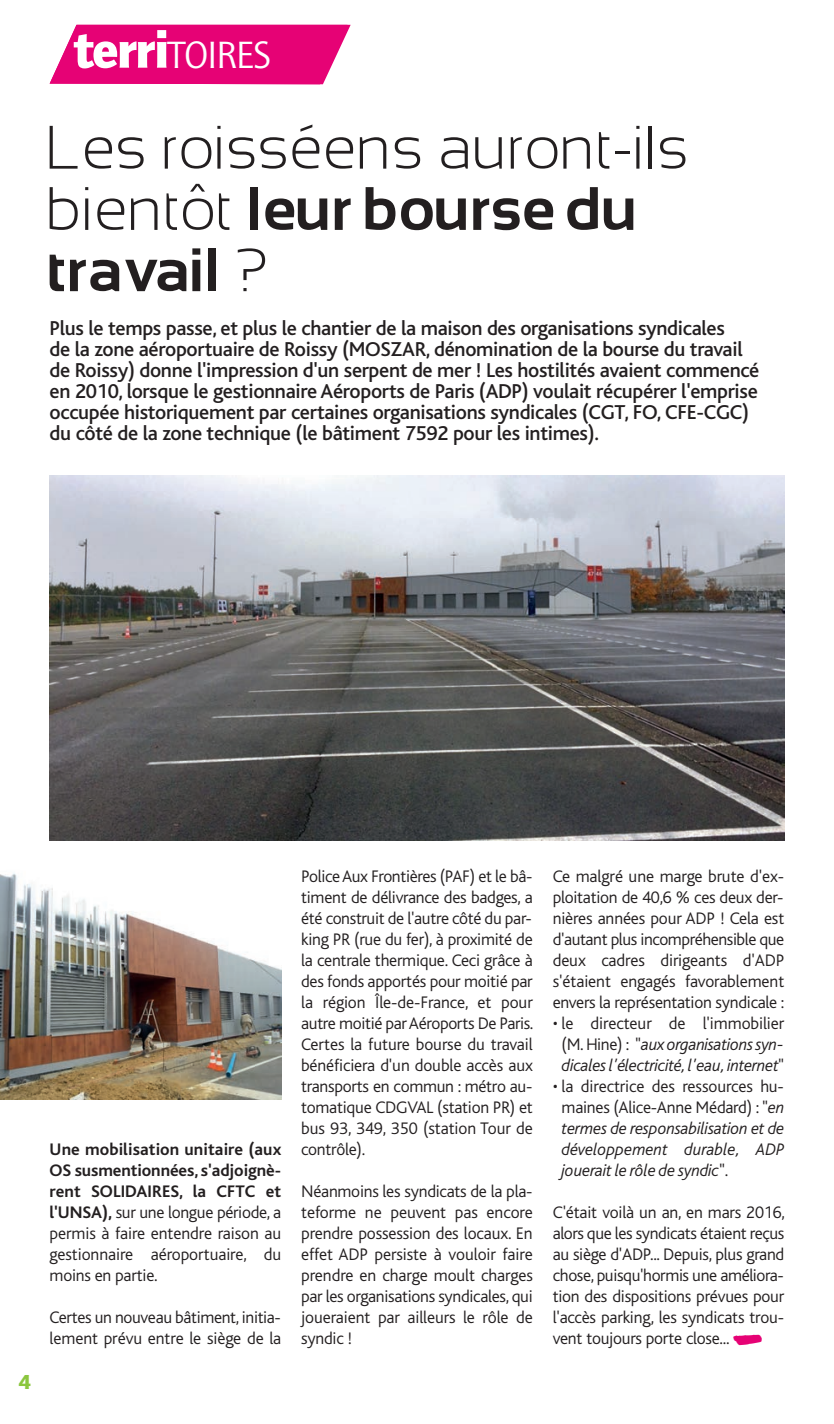
<style>
.page{position:relative;width:834px;height:1424px;background:#fff}
.page>*{position:absolute;margin:0;border:0;box-sizing:border-box;transform-origin:0 0}
.t1{font:300 61.25px/61.2px "Sansation";color:#231f20}
.t2{font:39.38px "Quay Sans";letter-spacing:-.035em;color:#fff}
.t3{font:500 21px/21px "Bliss";letter-spacing:-.015em;color:#231f20}
.t4{font:900 21px "Quay Sans";color:#8bc63e}
.t5{font:300 17.5px/21px "Bliss";letter-spacing:-.015em;color:#231f20;text-align:justify}
.t6{font:italic 300 17.5px/21px "Bliss";letter-spacing:-.02em;color:#231f20;text-align:center}
.s1{font-weight:900;font-size:52.5px}
.s2{font-weight:700}
.s3{font-style:normal}
.s4{font-family:"Under";font-weight:400;font-size:22.75px;color:#e60275}
</style>
<div class="page">
<img style="left:50px;top:476px;width:734px;height:364px">
<svg style="left:50px;top:25px;width:300px;height:59px;background:#e81881"></svg>
<img style="left:0;top:873px;width:281px;height:226px">
<h2 class="t2" style="left:73px;top:33px;width:199px"><span class="s1">terri</span>TOIRES</h2>
<h1 class="t1" style="left:50px;top:117px;width:643px">Les roisséens auront-ils bientôt <span class="s2">leur bourse du travail</span> ?</h1>
<p class="t3" style="left:50px;top:318px;width:711px">Plus le temps passe, et plus le chantier de la maison des organisations syndicales<br>de la zone aéroportuaire de Roissy (MOSZAR, dénomination de la bourse du travail de Roissy) donne l'impression d'un serpent de mer ! Les hostilités avaient commencé en 2010, lorsque le gestionnaire Aéroports de Paris (ADP) voulait récupérer l'emprise occupée historiquement par certaines organisations syndicales (CGT, FO, CFE-CGC) du côté de la zone technique (le bâtiment 7592 pour les intimes).</p>
<p class="t4" style="left:19px;top:1370px;width:14px">4</p>
<p class="t5" style="left:50px;top:1139px;width:233px"><span class="s2">Une mobilisation unitaire (aux OS susmentionnées, s'adjoignè&shy;rent SOLIDAIRES, la CFTC et l'UNSA),</span> sur une longue période, a permis à faire entendre raison au gestionnaire aéroportuaire, du moins en partie.</p>
<p class="t5" style="left:50px;top:1307px;width:233px">Certes un nouveau bâtiment, initia&shy;lement prévu entre le siège de la</p>
<p class="t5" style="left:301px;top:866px;width:234px">Police Aux Frontières (PAF) et le bâ&shy;timent de délivrance des badges, a été construit de l'autre côté du par&shy;king PR (rue du fer), à proximité de la centrale thermique. Ceci grâce à des fonds apportés pour moitié par la région Île-de-France, et pour autre moitié par Aéroports De Paris.<br>Certes la future bourse du travail bénéficiera d'un double accès aux transports en commun : métro au&shy;tomatique CDGVAL (station PR) et bus 93, 349, 350 (station Tour de contrôle).</p>
<p class="t5" style="left:301px;top:1181px;width:233px">Néanmoins les syndicats de la pla&shy;teforme ne peuvent pas encore prendre possession des locaux. En effet ADP persiste à vouloir faire prendre en charge moult charges par les organisations syndicales, qui joueraient par ailleurs le rôle de syndic !</p>
<p class="t5" style="left:552px;top:866px;width:233px">Ce malgré une marge brute d'ex&shy;ploitation de 40,6 % ces deux der&shy;nières années pour ADP ! Cela est d'autant plus incompréhensible que deux cadres dirigeants d'ADP s'étaient engagés favorablement envers la représentation syndicale :</p>
<p class="t6" style="left:552px;top:1013px;width:233px"><span class="s3">• le directeur de l'immobilier (M. Hine) : "</span>aux organisations syn&shy;dicales l'électricité, l'eau, internet<span class="s3">"</span></p>
<p class="t6" style="left:561px;top:1076px;width:224px;text-align:justify;text-indent:-9px"><span class="s3">• la directrice des ressources hu&shy;maines (Alice-Anne Médard) : "</span>en termes de responsabilisation et de développement durable, ADP jouerait le rôle de syndic<span class="s3">".</span></p>
<p class="t5" style="left:552px;top:1202px;width:234px">C'était voilà un an, en mars 2016, alors que les syndicats étaient reçus au siège d'ADP... Depuis, plus grand chose, puisqu'hormis une améliora&shy;tion des dispositions prévues pour l'accès parking, les syndicats trou&shy;vent toujours porte close... <span class="s4">B</span></p>
</div>
